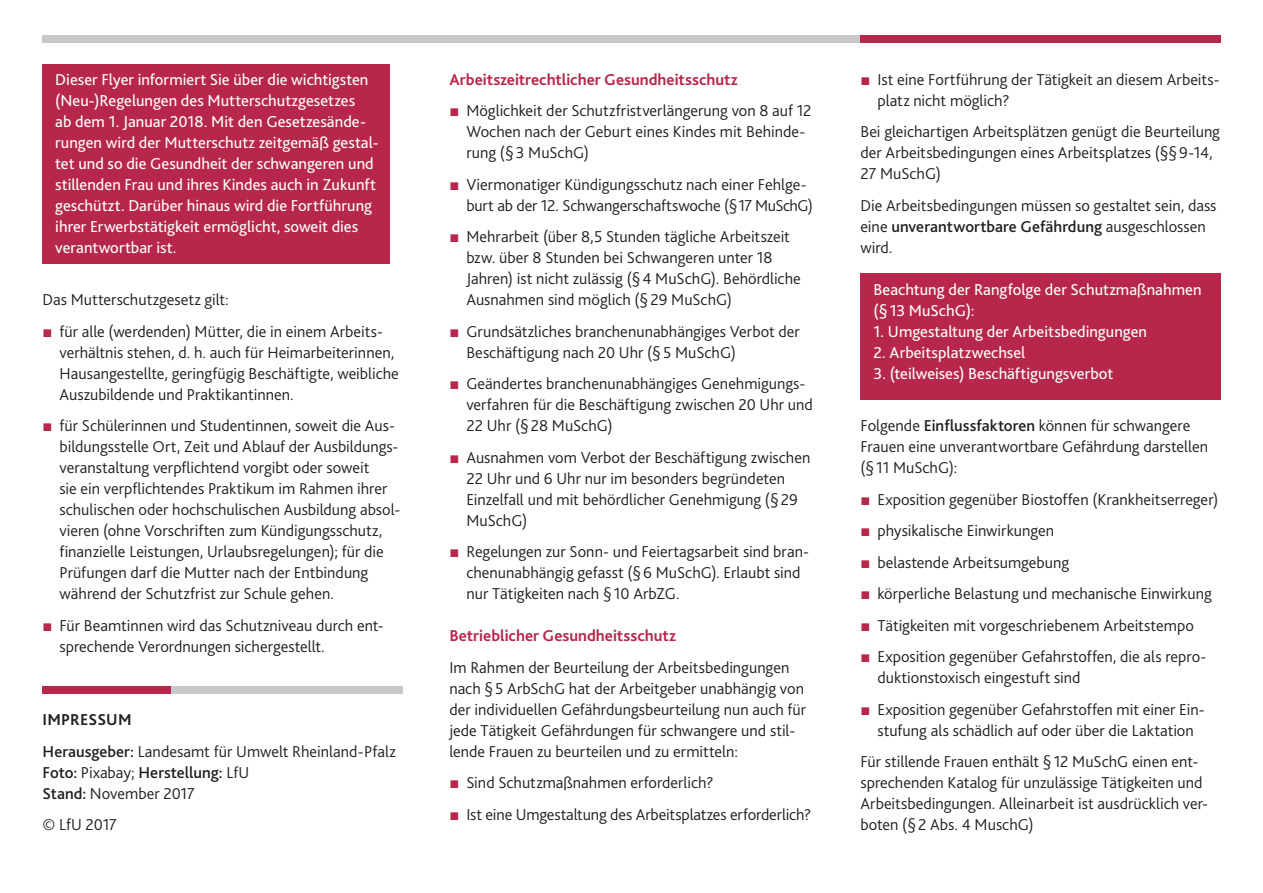
<style>
.page{position:relative;width:1263px;height:893px;background:#fff}
.page>*{position:absolute;margin:0;border:0;box-sizing:border-box;transform-origin:0 0}
.Fließtext{font:300 16.5px/21px "Bliss 2";color:#231f20}
.Textkasten{font:16.5px/21px "Bliss 2";color:#fff}
.Impressum{font:300 16.5px/21px "Bliss 2";color:#231f20}
.Überschrift_2{font:700 16.5px "Bliss 2";color:#b6274b}
.Überschrift_großbuch{font:700 16.5px "Bliss 2";letter-spacing:.01em;color:#231f20}
.s1{font-family:"Arial";font-weight:400;color:#b6274b}
.s2{font-weight:500}
</style>
<div class="page">
<div style="left:43px;top:35px;width:817px;height:8px;background:#c7c8ca"></div>
<div style="left:860px;top:35px;width:360px;height:8px;background:#b6274b"></div>
<div style="left:43px;top:64px;width:347px;height:199px;background:#b6274b"></div>
<div style="left:43px;top:686px;width:128px;height:8px;background:#b6274b"></div>
<div style="left:171px;top:686px;width:232px;height:8px;background:#c7c8ca"></div>
<div style="left:861px;top:274px;width:360px;height:126px;background:#b6274b"></div>
<p class="Textkasten" style="left:55px;top:68px;width:325px">Dieser Flyer informiert Sie über die wichtigsten (Neu-)Regelungen des Mutterschutzgesetzes<br>ab dem 1. Januar 2018. Mit den Gesetzesände&shy;rungen wird der Mutterschutz zeitgemäß gestal&shy;tet und so die Gesundheit der schwangeren und stillenden Frau und ihres Kindes auch in Zukunft geschützt. Darüber hinaus wird die Fortführung ihrer Erwerbstätigkeit ermöglicht, soweit dies verantwortbar ist.</p>
<p class="Fließtext" style="left:43px;top:289px;width:188px">Das Mutterschutzgesetz gilt:</p>
<p class="Fließtext" style="left:60px;top:320px;width:341px;text-indent:-17px"><span class="s1">■</span> für alle (werdenden) Mütter, die in einem Arbeits&shy;verhältnis stehen, d. h. auch für Heimarbeiterinnen, Hausangestellte, geringfügig Beschäftigte, weibliche Auszubildende und Praktikantinnen.</p>
<p class="Fließtext" style="left:60px;top:415px;width:342px;text-indent:-17px"><span class="s1">■</span> für Schülerinnen und Studentinnen, soweit die Aus&shy;bildungsstelle Ort, Zeit und Ablauf der Ausbildungs&shy;veranstaltung verpflichtend vorgibt oder soweit<br>sie ein verpflichtendes Praktikum im Rahmen ihrer schulischen oder hochschulischen Ausbildung absol&shy;vieren (ohne Vorschriften zum Kündigungsschutz, finanzielle Leistungen, Urlaubsregelungen); für die Prüfungen darf die Mutter nach der Entbindung während der Schutzfrist zur Schule gehen.</p>
<p class="Fließtext" style="left:60px;top:614px;width:326px;text-indent:-17px"><span class="s1">■</span> Für Beamtinnen wird das Schutzniveau durch ent&shy;sprechende Verordnungen sichergestellt.</p>
<p class="Überschrift_großbuch" style="left:43px;top:710px;width:91px">IMPRESSUM</p>
<p class="Impressum" style="left:43px;top:740px;width:355px"><span class="s2">Herausgeber:</span> Landesamt für Umwelt Rheinland-Pfalz<br><span class="s2">Foto:</span> Pixabay; <span class="s2">Herstellung:</span> LfU<br><span class="s2">Stand:</span> November 2017</p>
<p class="Impressum" style="left:43px;top:814px;width:76px">© LfU 2017</p>
<p class="Überschrift_2" style="left:449px;top:69px;width:290px">Arbeitszeitrechtlicher Gesundheitsschutz</p>
<p class="Fließtext" style="left:466px;top:100px;width:347px;text-indent:-17px"><span class="s1">■</span> Möglichkeit der Schutzfristverlängerung von 8 auf 12<br>Wochen nach der Geburt eines Kindes mit Behinde&shy;rung (§3 MuSchG)</p>
<p class="Fließtext" style="left:466px;top:173px;width:348px;text-indent:-17px"><span class="s1">■</span> Viermonatiger Kündigungsschutz nach einer Fehlge&shy;burt ab der 12. Schwangerschaftswoche (§17 MuSchG)</p>
<p class="Fließtext" style="left:466px;top:226px;width:336px;text-indent:-17px"><span class="s1">■</span> Mehrarbeit (über 8,5 Stunden tägliche Arbeitszeit bzw. über 8 Stunden bei Schwangeren unter 18<br>Jahren) ist nicht zulässig (§4 MuSchG). Behördliche Ausnahmen sind möglich (§29 MuSchG)</p>
<p class="Fließtext" style="left:466px;top:320px;width:335px;text-indent:-17px"><span class="s1">■</span> Grundsätzliches branchenunabhängiges Verbot der<br>Beschäftigung nach 20 Uhr (§5 MuSchG)</p>
<p class="Fließtext" style="left:466px;top:373px;width:348px;text-indent:-17px"><span class="s1">■</span> Geändertes branchenunabhängiges Genehmigungs&shy;verfahren für die Beschäftigung zwischen 20 Uhr und<br>22 Uhr (§28 MuSchG)</p>
<p class="Fließtext" style="left:466px;top:446px;width:346px;text-indent:-17px"><span class="s1">■</span> Ausnahmen vom Verbot der Beschäftigung zwischen 22 Uhr und 6 Uhr nur im besonders begründeten Einzelfall und mit behördlicher Genehmigung (§29<br>MuSchG)</p>
<p class="Fließtext" style="left:466px;top:541px;width:344px;text-indent:-17px"><span class="s1">■</span> Regelungen zur Sonn- und Feiertagsarbeit sind bran&shy;chenunabhängig gefasst (§6 MuSchG). Erlaubt sind nur Tätigkeiten nach §10 ArbZG.</p>
<p class="Überschrift_2" style="left:449px;top:626px;width:228px">Betrieblicher Gesundheitsschutz</p>
<p class="Fließtext" style="left:449px;top:656px;width:358px">Im Rahmen der Beurteilung der Arbeitsbedingungen nach §5 ArbSchG hat der Arbeitgeber unabhängig von der individuellen Gefährdungsbeurteilung nun auch für jede Tätigkeit Gefährdungen für schwangere und stil&shy;lende Frauen zu beurteilen und zu ermitteln:</p>
<p class="Fließtext" style="left:449px;top:772px;width:266px"><span class="s1">■</span> Sind Schutzmaßnahmen erforderlich?</p>
<p class="Fließtext" style="left:449px;top:803px;width:364px"><span class="s1">■</span> Ist eine Umgestaltung des Arbeitsplatzes erforderlich?</p>
<p class="Fließtext" style="left:877px;top:68px;width:344px;text-indent:-17px"><span class="s1">■</span> Ist eine Fortführung der Tätigkeit an diesem Arbeits&shy;platz nicht möglich?</p>
<p class="Fließtext" style="left:860px;top:121px;width:361px">Bei gleichartigen Arbeitsplätzen genügt die Beurteilung der Arbeitsbedingungen eines Arbeitsplatzes (§§9-14,<br>27 MuSchG)</p>
<p class="Fließtext" style="left:860px;top:194px;width:358px">Die Arbeitsbedingungen müssen so gestaltet sein, dass eine <span class="s2">unverantwortbare Gefährdung</span> ausgeschlossen wird.</p>
<p class="Textkasten" style="left:873px;top:278px;width:330px">Beachtung der Rangfolge der Schutzmaßnahmen (§13 MuSchG):</p>
<p class="Textkasten" style="left:873px;top:320px;width:275px">1. Umgestaltung der Arbeitsbedingungen</p>
<p class="Textkasten" style="left:873px;top:341px;width:153px">2. Arbeitsplatzwechsel</p>
<p class="Textkasten" style="left:873px;top:362px;width:241px">3. (teilweises) Beschäftigungsverbot</p>
<p class="Fließtext" style="left:860px;top:415px;width:349px">Folgende <span class="s2">Einflussfaktoren</span> können für schwangere<br>Frauen eine unverantwortbare Gefährdung darstellen (§11 MuSchG):</p>
<p class="Fließtext" style="left:860px;top:488px;width:359px"><span class="s1">■</span> Exposition gegenüber Biostoffen (Krankheitserreger)</p>
<p class="Fließtext" style="left:860px;top:520px;width:195px"><span class="s1">■</span> physikalische Einwirkungen</p>
<p class="Fließtext" style="left:860px;top:551px;width:210px"><span class="s1">■</span> belastende Arbeitsumgebung</p>
<p class="Fließtext" style="left:860px;top:583px;width:353px"><span class="s1">■</span> körperliche Belastung und mechanische Einwirkung</p>
<p class="Fließtext" style="left:860px;top:614px;width:335px"><span class="s1">■</span> Tätigkeiten mit vorgeschriebenem Arbeitstempo</p>
<p class="Fließtext" style="left:877px;top:646px;width:330px;text-indent:-17px"><span class="s1">■</span> Exposition gegenüber Gefahrstoffen, die als repro&shy;duktionstoxisch eingestuft sind</p>
<p class="Fließtext" style="left:860px;top:698px;width:346px;text-align:center"><span class="s1">■</span> Exposition gegenüber Gefahrstoffen mit einer Ein&shy;stufung als schädlich auf oder über die Laktation</p>
<p class="Fließtext" style="left:860px;top:751px;width:349px">Für stillende Frauen enthält §12 MuSchG einen ent&shy;sprechenden Katalog für unzulässige Tätigkeiten und Arbeitsbedingungen. Alleinarbeit ist ausdrücklich ver&shy;boten (§2 Abs. 4 MuschG)</p>
</div>
